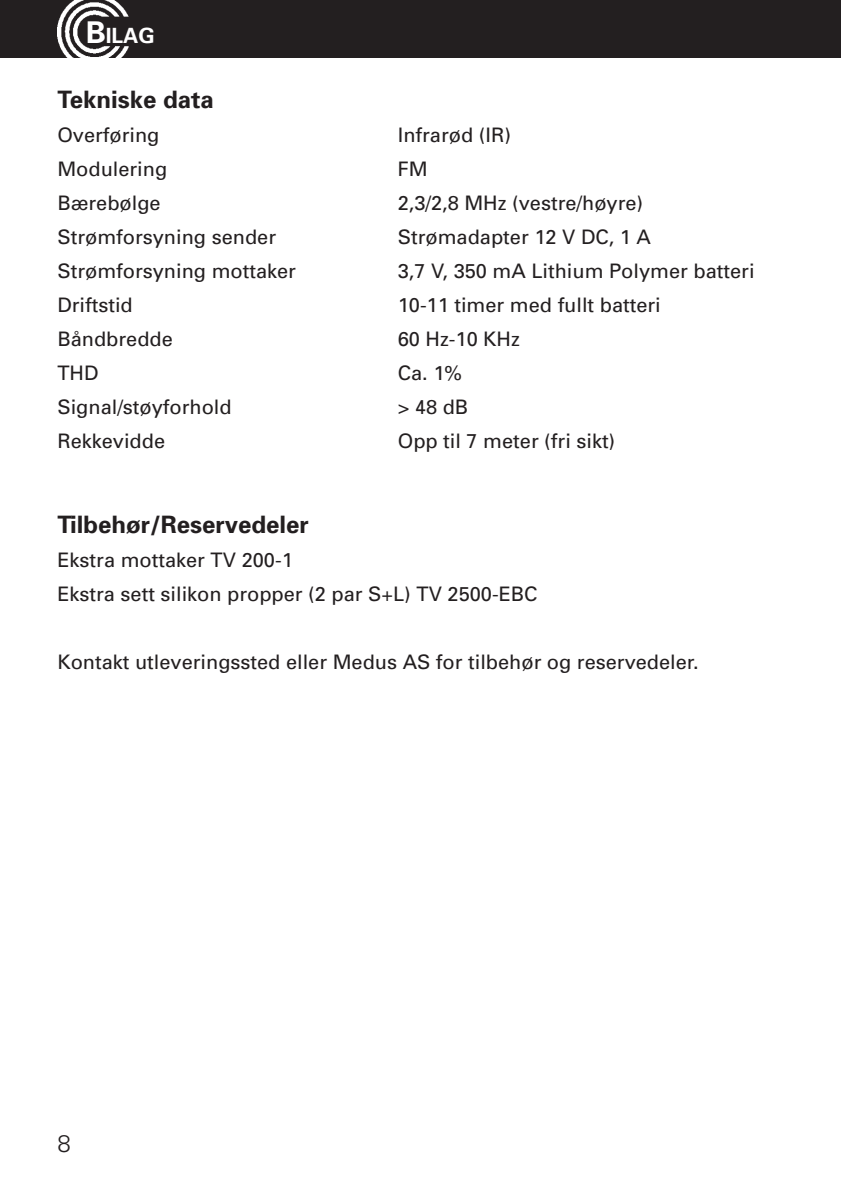
<style>
.page{position:relative;width:841px;height:1192px;background:#fff}
.page>*{position:absolute;margin:0;border:0;box-sizing:border-box;transform-origin:0 0}
.t1{font:700 24px "Univers";color:#231f20}
.t2{font:300 24px "Univers";color:#231f20}
.t3{font:700 21px "Univers";color:#fff}
.t4{font:20px/34px "Univers";color:#231f20}
.s1{font-size:30px}
</style>
<div class="page">
<div style="left:0;top:0;width:840px;height:57px;background:#231f20"></div>
<img style="left:57px;top:0;width:72px;height:57px">
<p class="t3" style="left:86px;top:27px;width:70px"><span class="s1">B</span>ILAG</p>
<p class="t1" style="left:57px;top:91px;width:158px">Tekniske data</p>
<p class="t4" style="left:57px;top:120px;width:104px">Overføring</p>
<p class="t4" style="left:397px;top:120px;width:115px">Infrarød (IR)</p>
<p class="t4" style="left:57px;top:154px;width:111px">Modulering</p>
<p class="t4" style="left:397px;top:154px;width:31px">FM</p>
<p class="t4" style="left:57px;top:188px;width:105px">Bærebølge</p>
<p class="t4" style="left:397px;top:188px;width:247px">2,3/2,8 MHz (vestre/høyre)</p>
<p class="t4" style="left:57px;top:222px;width:220px">Strømforsyning sender</p>
<p class="t4" style="left:397px;top:222px;width:255px">Strømadapter 12 V DC, 1 A</p>
<p class="t4" style="left:57px;top:256px;width:240px">Strømforsyning mottaker</p>
<p class="t4" style="left:397px;top:256px;width:358px">3,7 V, 350 mA Lithium Polymer batteri</p>
<p class="t4" style="left:57px;top:290px;width:77px">Driftstid</p>
<p class="t4" style="left:397px;top:290px;width:264px">10-11 timer med fullt batteri</p>
<p class="t4" style="left:57px;top:324px;width:117px">Båndbredde</p>
<p class="t4" style="left:398px;top:324px;width:124px">60 Hz-10 KHz</p>
<p class="t4" style="left:57px;top:358px;width:43px">THD</p>
<p class="t4" style="left:397px;top:358px;width:66px">Ca. 1%</p>
<p class="t4" style="left:57px;top:392px;width:176px">Signal/støyforhold</p>
<p class="t4" style="left:397px;top:392px;width:72px">&gt; 48 dB</p>
<p class="t4" style="left:57px;top:426px;width:109px">Rekkevidde</p>
<p class="t4" style="left:397px;top:426px;width:219px">Opp til 7 meter (fri sikt)</p>
<p class="t1" style="left:57px;top:516px;width:253px">Tilbehør/Reservedeler</p>
<p class="t4" style="left:57px;top:545px;width:481px">Ekstra mottaker TV 200-1<br>Ekstra sett silikon propper (2 par S+L) TV 2500-EBC</p>
<p class="t4" style="left:57px;top:647px;width:642px">Kontakt utleveringssted eller Medus AS for tilbehør og reservedeler.</p>
<p class="t2" style="left:57px;top:1135px;width:15px">8</p>
</div>
